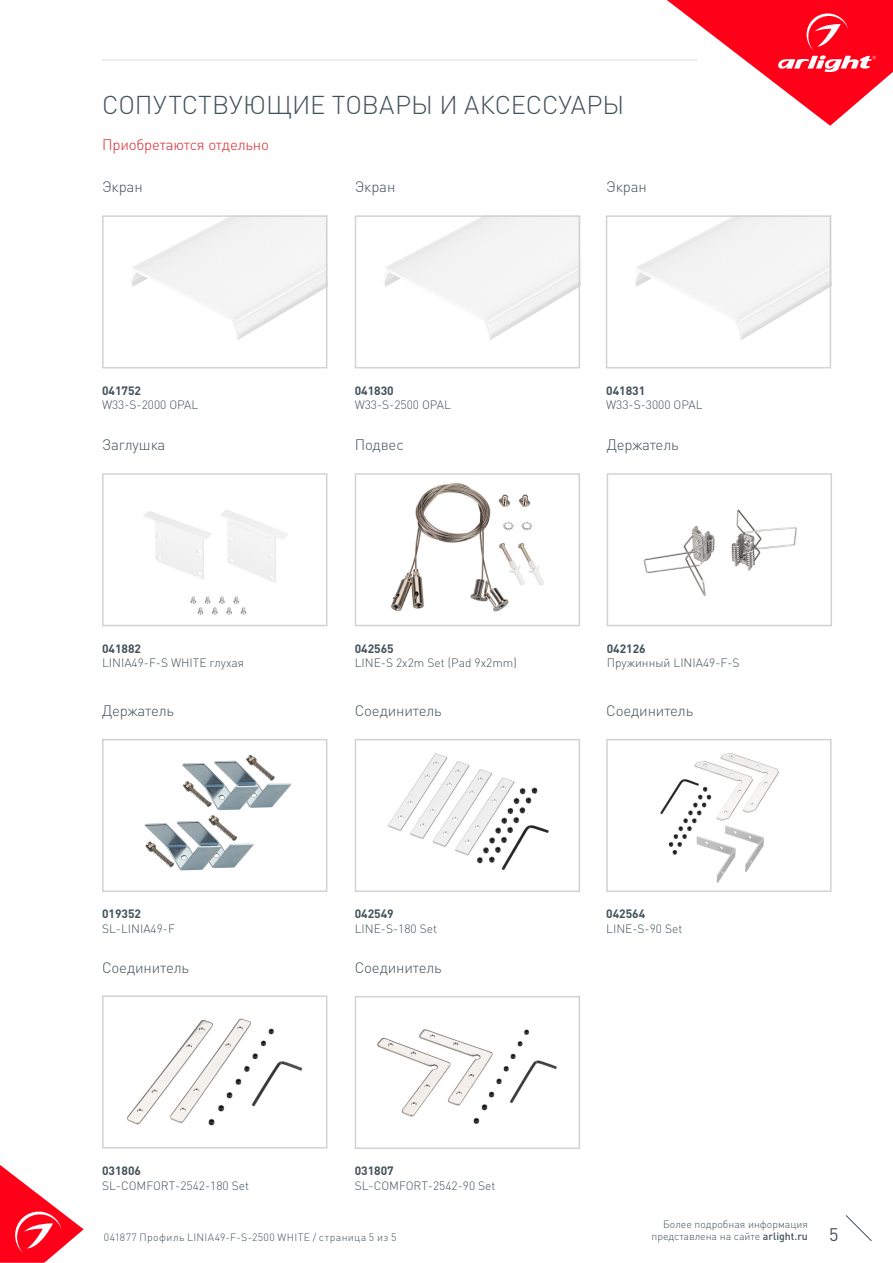
<style>
.page{position:relative;width:893px;height:1263px;background:#fff}
.page>*{position:absolute;margin:0;border:0;box-sizing:border-box;transform-origin:0 0}
.t1{font:300 25.5px "DIN Pro";color:#425159}
.t2{font:18px "DIN Pro";color:#425159}
.t3{font:300 15px "DIN Pro";letter-spacing:-.01em;color:#425159}
.t4{font:300 15px "DIN Pro";letter-spacing:-.01em;color:#d5262a}
.t5{font:300 12px "DIN Pro";color:#425159}
.t6{font:700 12px "DIN Pro";color:#425159}
.t7{font:300 10.5px "DIN Pro";color:#425159}
.t8{font:300 10.5px "DIN Pro";letter-spacing:.04em;color:#425159}
.s1{font-weight:500}
</style>
<div class="page">
<svg style="left:0;top:1165px;width:84px;height:98px"></svg>
<svg style="left:845px;top:1215px;width:27px;height:26px"></svg>
<svg style="left:667px;top:0;width:226px;height:126px"></svg>
<hr style="left:102px;top:60px;width:595px;height:1px;background:#dcdddf">
<img style="left:143px;top:510px;width:145px;height:105px">
<div style="left:102px;top:473px;width:225px;height:153px;border:2px solid #d1d2d4"></div>
<img style="left:132px;top:218px;width:192px;height:122px">
<div style="left:102px;top:215px;width:225px;height:153px;border:2px solid #d1d2d4"></div>
<img style="left:384px;top:218px;width:193px;height:122px">
<div style="left:355px;top:215px;width:225px;height:153px;border:2px solid #d1d2d4"></div>
<img style="left:635px;top:218px;width:193px;height:122px">
<div style="left:606px;top:215px;width:225px;height:153px;border:2px solid #d1d2d4"></div>
<img style="left:377px;top:1029px;width:180px;height:95px">
<div style="left:355px;top:996px;width:225px;height:153px;border:2px solid #d1d2d4"></div>
<img style="left:391px;top:483px;width:153px;height:129px">
<div style="left:355px;top:473px;width:225px;height:153px;border:2px solid #d1d2d4"></div>
<img style="left:127px;top:1018px;width:176px;height:108px">
<div style="left:102px;top:995px;width:225px;height:153px;border:2px solid #d1d2d4"></div>
<img style="left:388px;top:753px;width:161px;height:117px">
<div style="left:355px;top:739px;width:225px;height:153px;border:2px solid #d1d2d4"></div>
<img style="left:660px;top:753px;width:119px;height:130px">
<div style="left:606px;top:739px;width:226px;height:153px;border:2px solid #d1d2d4"></div>
<img style="left:643px;top:509px;width:154px;height:87px">
<div style="left:607px;top:473px;width:225px;height:153px;border:2px solid #d1d2d4"></div>
<img style="left:144px;top:755px;width:148px;height:116px">
<div style="left:102px;top:739px;width:225px;height:153px;border:2px solid #d1d2d4"></div>
<p class="t1" style="left:102px;top:87px;width:524px">СОПУТСТВУЮЩИЕ ТОВАРЫ И АКСЕССУАРЫ</p>
<p class="t4" style="left:102px;top:134px;width:168px">Приобретаются отдельно</p>
<p class="t3" style="left:102px;top:177px;width:42px">Экран</p>
<p class="t3" style="left:355px;top:177px;width:42px">Экран</p>
<p class="t3" style="left:606px;top:177px;width:42px">Экран</p>
<p class="t6" style="left:102px;top:382px;width:41px">041752</p>
<p class="t5" style="left:102px;top:397px;width:98px">W33-S-2000 OPAL</p>
<p class="t6" style="left:355px;top:382px;width:41px">041830</p>
<p class="t5" style="left:355px;top:397px;width:98px">W33-S-2500 OPAL</p>
<p class="t6" style="left:606px;top:382px;width:41px">041831</p>
<p class="t5" style="left:606px;top:397px;width:98px">W33-S-3000 OPAL</p>
<p class="t3" style="left:102px;top:435px;width:65px">Заглушка</p>
<p class="t3" style="left:355px;top:435px;width:51px">Подвес</p>
<p class="t3" style="left:607px;top:435px;width:73px">Держатель</p>
<p class="t6" style="left:102px;top:640px;width:41px">041882</p>
<p class="t5" style="left:102px;top:654px;width:144px">LINIA49-F-S WHITE глухая</p>
<p class="t6" style="left:355px;top:640px;width:41px">042565</p>
<p class="t5" style="left:355px;top:654px;width:164px">LINE-S 2x2m Set (Pad 9x2mm)</p>
<p class="t6" style="left:607px;top:640px;width:41px">042126</p>
<p class="t5" style="left:607px;top:654px;width:134px">Пружинный LINIA49-F-S</p>
<p class="t3" style="left:102px;top:700px;width:73px">Держатель</p>
<p class="t3" style="left:355px;top:700px;width:89px">Соединитель</p>
<p class="t3" style="left:606px;top:700px;width:89px">Соединитель</p>
<p class="t6" style="left:102px;top:906px;width:41px">019352</p>
<p class="t5" style="left:102px;top:920px;width:74px">SL-LINIA49-F</p>
<p class="t6" style="left:355px;top:906px;width:41px">042549</p>
<p class="t5" style="left:355px;top:920px;width:84px">LINE-S-180 Set</p>
<p class="t6" style="left:606px;top:906px;width:41px">042564</p>
<p class="t5" style="left:606px;top:920px;width:78px">LINE-S-90 Set</p>
<p class="t3" style="left:102px;top:957px;width:89px">Соединитель</p>
<p class="t3" style="left:355px;top:957px;width:89px">Соединитель</p>
<p class="t6" style="left:102px;top:1163px;width:41px">031806</p>
<p class="t5" style="left:102px;top:1177px;width:148px">SL-COMFORT-2542-180 Set</p>
<p class="t6" style="left:355px;top:1163px;width:41px">031807</p>
<p class="t5" style="left:355px;top:1177px;width:142px">SL-COMFORT-2542-90 Set</p>
<p class="t7" style="left:663px;top:1216px;width:146px">Более подробная информация</p>
<p class="t7" style="left:651px;top:1229px;width:158px">представлена на сайте <span class="s1">arlight.ru</span></p>
<p class="t8" style="left:104px;top:1230px;width:294px">041877 Профиль LINIA49-F-S-2500 WHITE / страница 5 из 5</p>
<h2 class="t2" style="left:829px;top:1222px;width:11px">5</h2>
</div>
